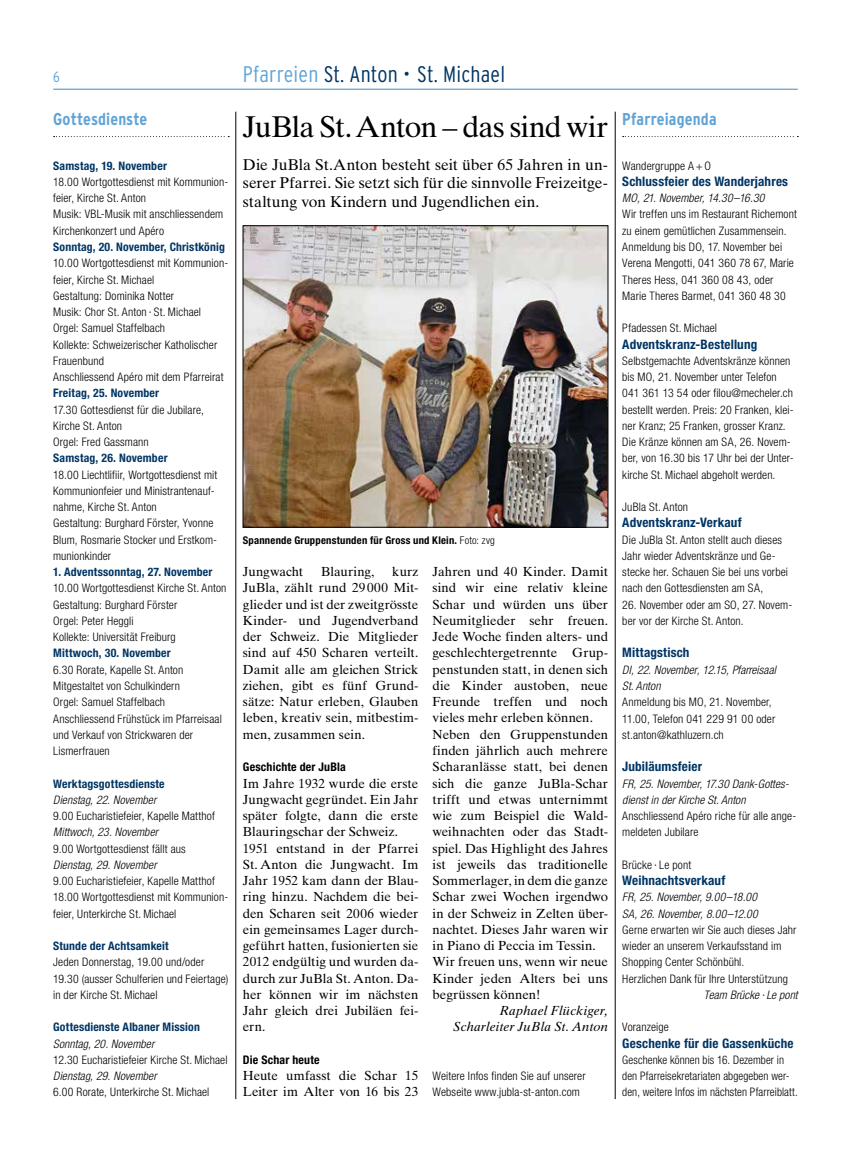
<style>
.page{position:relative;width:851px;height:1170px;background:#fff}
.page>*{position:absolute;margin:0;border:0;box-sizing:border-box;transform-origin:0 0}
.t1{font:30px "Times Ten LT Std";letter-spacing:-.025em;color:#000}
.t2{font:300 condensed 22.5px "Interstate";letter-spacing:.01em;color:#003564}
.t3{font:700 condensed 17.12px "Interstate";letter-spacing:.005em;color:#60a4d7}
.t4{font:15.62px/18.8px "Times Ten LT Std";letter-spacing:-.005em;color:#000;text-align:justify}
.t5{font:300 condensed 15px "Interstate";color:#60a4d7}
.t6{font:13.12px/16.2px "Times Ten LT Std";color:#000}
.t7{font:700 condensed 13.12px "Helvetica Neue LT Std";letter-spacing:.01em;color:#003564}
.t8{font:italic 13.12px/16.2px "Times Ten LT Std";letter-spacing:.015em;color:#000;text-align:right}
.t9{font:700 condensed 11.88px "Helvetica Neue LT Std";letter-spacing:.015em;color:#000}
.t10{font:300 condensed 11.75px/16.2px "Helvetica Neue LT Std";letter-spacing:.01em;color:#000}
.t11{font:italic 300 condensed 11.75px/16.2px "Helvetica Neue LT Std";letter-spacing:.01em;color:#000}
.t12{font:700 condensed 11.75px "Helvetica Neue LT Std";letter-spacing:.015em;color:#003564}
.t13{font:300 condensed 11.75px/16.2px "Helvetica Neue LT Std";letter-spacing:.01em;color:#000;scale:.96 1}
.t14{font:700 condensed 10.62px "Helvetica Neue LT Std";letter-spacing:.02em;color:#000}
.s1{color:#60a4d7}
.s2{font-weight:300}
</style>
<div class="page">
<hr style="left:53px;top:89px;width:744px;height:1px;background:#60a4d7">
<svg style="left:54px;top:136px;width:175px;height:1px"></svg>
<hr style="left:235px;top:112px;width:1px;height:986px;background:#000">
<hr style="left:615px;top:112px;width:1px;height:986px;background:#000">
<svg style="left:622px;top:136px;width:176px;height:1px"></svg>
<img style="left:245px;top:227px;width:361px;height:298px">
<div style="left:243px;top:225px;width:365px;height:302px;border:1px solid #000"></div>
<p class="t5" style="left:53px;top:68px;width:8px">6</p>
<h2 class="t2" style="left:243px;top:62px;width:264px"><span class="s1">Pfarreien</span> St. Anton • St. Michael</h2>
<h3 class="t3" style="left:53px;top:110px;width:96px">Gottesdienste</h3>
<p class="t12" style="left:53px;top:158px;width:115px">Samstag, 19. November</p>
<p class="t10" style="left:53px;top:173px;width:177px">18.00 Wortgottesdienst mit Kommunion&shy;feier, Kirche St. Anton<br>Musik: VBL-Musik mit anschliessendem<br>Kirchenkonzert und Apéro</p>
<p class="t12" style="left:53px;top:240px;width:173px">Sonntag, 20. November, Christkönig</p>
<p class="t10" style="left:53px;top:255px;width:177px">10.00 Wortgottesdienst mit Kommunion&shy;feier, Kirche St. Michael<br>Gestaltung: Dominika Notter<br>Musik: Chor St. Anton ∙ St. Michael<br>Orgel: Samuel Staffelbach<br>Kollekte: Schweizerischer Katholischer<br>Frauenbund<br>Anschliessend Apéro mit dem Pfarreirat</p>
<p class="t12" style="left:53px;top:386px;width:107px">Freitag, 25. November</p>
<p class="t10" style="left:53px;top:401px;width:152px">17.30 Gottesdienst für die Jubilare,<br>Kirche St. Anton<br>Orgel: Fred Gassmann</p>
<p class="t12" style="left:53px;top:451px;width:116px">Samstag, 26. November</p>
<p class="t10" style="left:53px;top:466px;width:166px">18.00 Liechtlifiir, Wortgottesdienst mit<br>Kommunionfeier und Ministrantenauf&shy;nahme, Kirche St. Anton<br>Gestaltung: Burghard Förster, Yvonne<br>Blum, Rosmarie Stocker und Erstkom&shy;munionkinder</p>
<p class="t12" style="left:53px;top:565px;width:161px">1. Adventssonntag, 27. November</p>
<p class="t10" style="left:53px;top:580px;width:175px">10.00 Wortgottesdienst Kirche St. Anton<br>Gestaltung: Burghard Förster<br>Orgel: Peter Heggli<br>Kollekte: Universität Freiburg</p>
<p class="t12" style="left:53px;top:646px;width:119px">Mittwoch, 30. November</p>
<p class="t10" style="left:53px;top:661px;width:170px">6.30 Rorate, Kapelle St. Anton<br>Mitgestaltet von Schulkindern<br>Orgel: Samuel Staffelbach<br>Anschliessend Frühstück im Pfarreisaal und Verkauf von Strickwaren der<br>Lismerfrauen</p>
<p class="t12" style="left:53px;top:776px;width:113px">Werktagsgottesdienste</p>
<p class="t11" style="left:53px;top:791px;width:105px">Dienstag, 22. November</p>
<p class="t10" style="left:53px;top:807px;width:163px">9.00 Eucharistiefeier, Kapelle Matthof</p>
<p class="t11" style="left:53px;top:824px;width:106px">Mittwoch, 23. November</p>
<p class="t10" style="left:53px;top:840px;width:134px">9.00 Wortgottesdienst fällt aus</p>
<p class="t11" style="left:53px;top:856px;width:105px">Dienstag, 29. November</p>
<p class="t10" style="left:53px;top:872px;width:177px">9.00 Eucharistiefeier, Kapelle Matthof<br>18.00 Wortgottesdienst mit Kommunion&shy;feier, Unterkirche St. Michael</p>
<p class="t12" style="left:53px;top:938px;width:117px">Stunde der Achtsamkeit</p>
<p class="t10" style="left:53px;top:953px;width:177px">Jeden Donnerstag, 19.00 und/oder<br>19.30 (ausser Schulferien und Feiertage) in der Kirche St. Michael</p>
<p class="t12" style="left:53px;top:1020px;width:148px">Gottesdienste Albaner Mission</p>
<p class="t11" style="left:53px;top:1035px;width:103px">Sonntag, 20. November</p>
<p class="t10" style="left:53px;top:1051px;width:176px">12.30 Eucharistiefeier Kirche St. Michael</p>
<p class="t11" style="left:53px;top:1068px;width:105px">Dienstag, 29. November</p>
<p class="t10" style="left:53px;top:1083px;width:158px">6.00 Rorate, Unterkirche St. Michael</p>
<h1 class="t1" style="left:243px;top:109px;width:366px">JuBla St.Anton – das sind wir</h1>
<h3 class="t4" style="left:243px;top:155px;width:366px">Die JuBla St.Anton besteht seit über 65 Jahren in un&shy;serer Pfarrei. Sie setzt sich für die sinnvolle Freizeitge&shy;staltung von Kindern und Jugendlichen ein.</h3>
<p class="t14" style="left:243px;top:533px;width:253px">Spannende Gruppenstunden für Gross und Klein. <span class="s2">Foto: zvg</span></p>
<p class="t6" style="left:243px;top:563px;width:62px">Jungwacht</p>
<p class="t6" style="left:321px;top:563px;width:55px">Blauring,</p>
<p class="t6" style="left:243px;top:563px;width:177px;text-align:justify;text-indent:149px">kurz JuBla, zählt rund 29000 Mit&shy;glieder und ist der zweitgrösste Kinder- und Jugendverband der Schweiz. Die Mitglieder sind auf 450 Scharen verteilt.<br>Damit alle am gleichen Strick ziehen, gibt es fünf Grund&shy;sätze: Natur erleben, Glauben leben, kreativ sein, mitbestim&shy;men, zusammen sein.</p>
<p class="t9" style="left:243px;top:759px;width:104px">Geschichte der JuBla</p>
<p class="t6" style="left:243px;top:774px;width:177px">Im Jahre 1932 wurde die erste<br>Jungwacht gegründet. Ein Jahr später folgte, dann die erste<br>Blauringschar der Schweiz.<br>1951 entstand in der Pfarrei<br>St. Anton die Jungwacht. Im<br>Jahr 1952 kam dann der Blau&shy;ring hinzu. Nachdem die bei&shy;den Scharen seit 2006 wieder ein gemeinsames Lager durch&shy;geführt hatten, fusionierten sie<br>2012 endgültig und wurden da&shy;durch zur JuBla St. Anton. Da&shy;her können wir im nächsten<br>Jahr gleich drei Jubiläen fei&shy;ern.</p>
<p class="t9" style="left:243px;top:1052px;width:78px">Die Schar heute</p>
<p class="t6" style="left:243px;top:1067px;width:177px">Heute umfasst die Schar 15<br>Leiter im Alter von 16 bis 23</p>
<p class="t6" style="left:432px;top:563px;width:177px">Jahren und 40 Kinder. Damit sind wir eine relativ kleine<br>Schar und würden uns über<br>Neumitglieder sehr freuen.<br>Jede Woche finden alters- und geschlechtergetrennte Grup&shy;penstunden statt, in denen sich die Kinder austoben, neue<br>Freunde treffen und noch vieles mehr erleben können.<br>Neben den Gruppenstunden finden jährlich auch mehrere<br>Scharanlässe statt, bei denen sich die ganze JuBla-Schar trifft und etwas unternimmt wie zum Beispiel die Wald&shy;weihnachten oder das Stadt&shy;spiel. Das Highlight des Jahres ist jeweils das traditionelle<br>Sommerlager, in dem die ganze<br>Schar zwei Wochen irgendwo in der Schweiz in Zelten über&shy;nachtet. Dieses Jahr waren wir in Piano di Peccia im Tessin.<br>Wir freuen uns, wenn wir neue<br>Kinder jeden Alters bei uns begrüssen können!</p>
<p class="t8" style="left:453px;top:1002px;width:156px">Raphael Flückiger,<br>Scharleiter JuBla St. Anton</p>
<p class="t10" style="left:432px;top:1067px;width:154px">Weitere Infos finden Sie auf unserer<br>Webseite www.jubla-st-anton.com</p>
<h3 class="t3" style="left:622px;top:110px;width:96px">Pfarreiagenda</h3>
<p class="t10" style="left:622px;top:157px;width:90px">Wandergruppe A+O</p>
<p class="t7" style="left:622px;top:173px;width:167px">Schlussfeier des Wanderjahres</p>
<p class="t11" style="left:622px;top:190px;width:144px">MO, 21. November, 14.30–16.30</p>
<p class="t10" style="left:622px;top:206px;width:176px">Wir treffen uns im Restaurant Richemont zu einem gemütlichen Zusammensein.<br>Anmeldung bis DO, 17. November bei Verena Mengotti, 041 360 78 67, Marie Theres Hess, 041 360 08 43, oder Marie Theres Barmet, 041 360 48 30</p>
<p class="t10" style="left:622px;top:320px;width:96px">Pfadessen St. Michael</p>
<p class="t7" style="left:622px;top:336px;width:136px">Adventskranz-Bestellung</p>
<p class="t10" style="left:622px;top:352px;width:173px">Selbstgemachte Adventskränze können bis MO, 21. November unter Telefon 041 361 13 54 oder filou@mecheler.ch bestellt werden. Preis: 20 Franken, klei&shy;ner Kranz; 25 Franken, grosser Kranz.<br>Die Kränze können am SA, 26. Novem&shy;ber, von 16.30 bis 17 Uhr bei der Unter&shy;kirche St. Michael abgeholt werden.</p>
<p class="t10" style="left:622px;top:498px;width:67px">JuBla St. Anton</p>
<p class="t7" style="left:622px;top:514px;width:121px">Adventskranz-Verkauf</p>
<p class="t10" style="left:622px;top:531px;width:167px">Die JuBla St. Anton stellt auch dieses Jahr wieder Adventskränze und Ge&shy;stecke her. Schauen Sie bei uns vorbei nach den Gottesdiensten am SA,</p>
<p class="t10" style="left:622px;top:596px;width:171px">26. November oder am SO, 27. Novem&shy;ber vor der Kirche St. Anton.</p>
<p class="t7" style="left:622px;top:644px;width:69px">Mittagstisch</p>
<p class="t11" style="left:622px;top:661px;width:155px">DI, 22. November, 12.15, Pfarreisaal<br>St. Anton</p>
<p class="t10" style="left:622px;top:693px;width:154px">Anmeldung bis MO, 21. November,<br>11.00, Telefon 041 229 91 00 oder st.anton@kathluzern.ch</p>
<p class="t7" style="left:622px;top:758px;width:81px">Jubiläumsfeier</p>
<p class="t11" style="left:622px;top:775px;width:168px">FR, 25. November, 17.30 Dank-Gottes&shy;dienst in der Kirche St. Anton</p>
<p class="t10" style="left:622px;top:807px;width:175px">Anschliessend Apéro riche für alle ange&shy;meldeten Jubilare</p>
<p class="t10" style="left:622px;top:856px;width:70px">Brücke ∙ Le pont</p>
<p class="t7" style="left:622px;top:872px;width:104px">Weihnachtsverkauf</p>
<p class="t11" style="left:622px;top:889px;width:137px">FR, 25. November, 9.00–18.00<br>SA, 26. November, 8.00–12.00</p>
<p class="t10" style="left:622px;top:921px;width:176px">Gerne erwarten wir Sie auch dieses Jahr wieder an unserem Verkaufsstand im Shopping Center Schönbühl.<br>Herzlichen Dank für Ihre Unterstützung</p>
<p class="t11" style="left:703px;top:986px;width:95px">Team Brücke ∙ Le pont</p>
<p class="t10" style="left:622px;top:1018px;width:48px">Voranzeige</p>
<p class="t7" style="left:622px;top:1034px;width:173px">Geschenke für die Gassenküche</p>
<p class="t13" style="left:622px;top:1051px;width:184px">Geschenke können bis 16. Dezember in den Pfarreisekretariaten abgegeben wer&shy;den, weitere Infos im nächsten Pfarreiblatt.</p>
</div>
